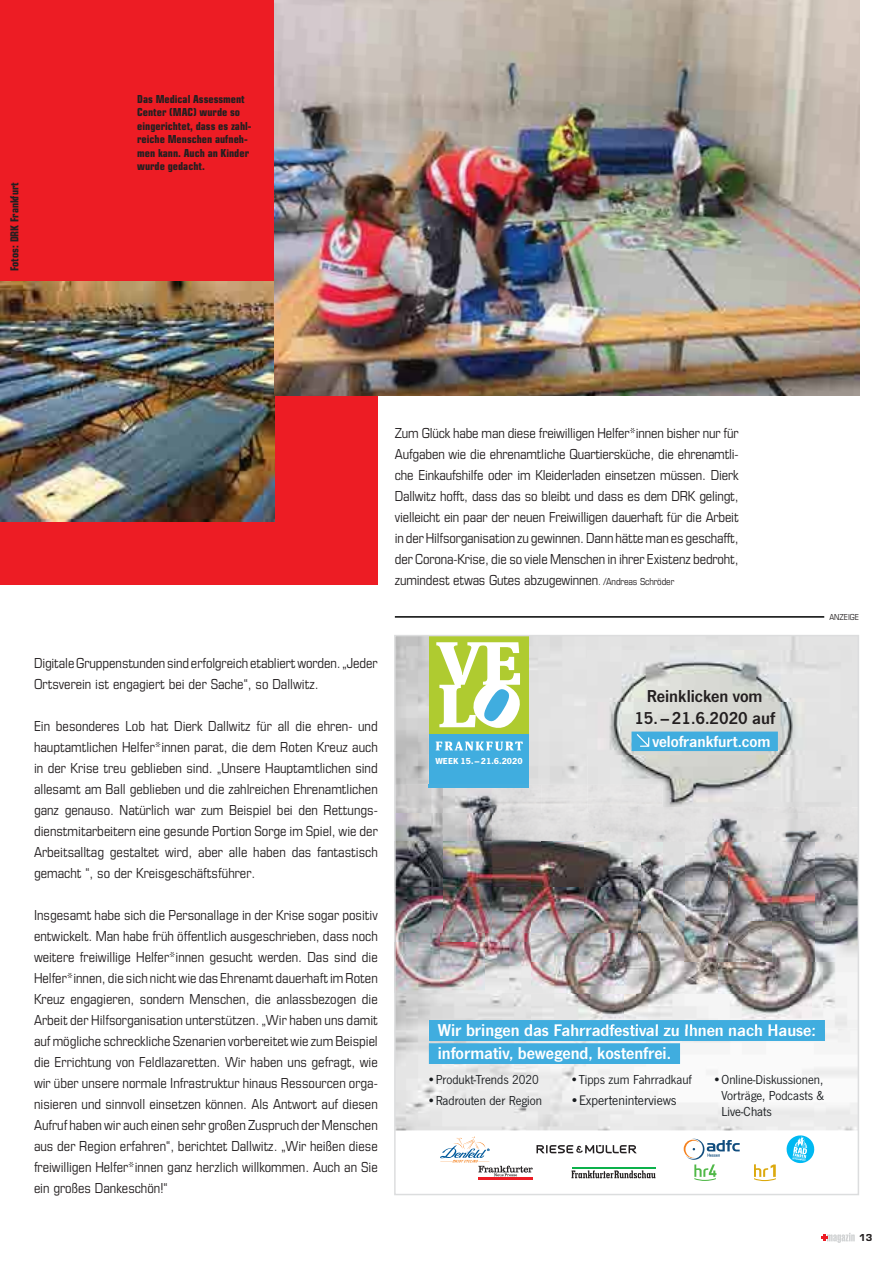
<style>
.page{position:relative;width:893px;height:1263px;background:#fff}
.page>*{position:absolute;margin:0;border:0;box-sizing:border-box;transform-origin:0 0}
.t1{font:18px "News Got Dem";color:#231f20}
.t2{font:17.85px/23.2px "News Got Dem";color:#fff}
.t3{font:16.65px "News Got Dem";color:#fff}
.t4{font:15px/21px "Eurostile OT Cond";color:#231f20;text-align:justify}
.t5{font:14.4px "News Got";color:#191c1f}
.t6{font:13.5px/16.2px "News Got";color:#191c1f;text-align:justify}
.t7{font:800 12px/13.5px "Eurostile OT Cond";color:#231f20}
.t8{font:800 10.5px "Eurostile OT";color:#231f20}
.t9{font:700 9px "News Got";color:#fff}
.t10{font:9px "Eurostile OT Cond";color:#231f20}
.s1{font-size:10.5px}
</style>
<div class="page">
<div style="left:0;top:0;width:378px;height:585px;background:#ed1c24"></div>
<svg style="left:821px;top:1233px;width:33px;height:10px"></svg>
<img style="left:0;top:281px;width:274px;height:241px">
<img style="left:274px;top:0;width:585px;height:396px">
<img style="left:397px;top:638px;width:459px;height:492px">
<hr style="left:478px;top:1178px;width:54px;height:2px;background:#ed1c24">
<svg style="left:786px;top:1135px;width:28px;height:28px"></svg>
<svg style="left:683px;top:1139px;width:56px;height:42px"></svg>
<div style="left:429px;top:1020px;width:395px;height:21px;background:#40addf"></div>
<div style="left:429px;top:1043px;width:251px;height:21px;background:#40addf"></div>
<div style="left:429px;top:636px;width:100px;height:99px;background:#afcb30"></div>
<svg style="left:436px;top:642px;width:84px;height:86px"></svg>
<div style="left:429px;top:735px;width:100px;height:52px;background:#40addf"></div>
<svg style="left:435px;top:742px;width:87px;height:9px"></svg>
<img style="left:397px;top:785px;width:47px;height:147px">
<img style="left:444px;top:787px;width:48px;height:145px">
<img style="left:492px;top:785px;width:95px;height:28px">
<img style="left:492px;top:813px;width:317px;height:29px">
<img style="left:429px;top:785px;width:100px;height:2px">
<img style="left:809px;top:807px;width:47px;height:35px">
<img style="left:397px;top:892px;width:43px;height:100px">
<img style="left:440px;top:932px;width:198px;height:60px">
<img style="left:492px;top:842px;width:39px;height:45px">
<img style="left:492px;top:887px;width:146px;height:45px">
<img style="left:531px;top:992px;width:93px;height:28px">
<img style="left:624px;top:961px;width:187px;height:59px">
<img style="left:811px;top:961px;width:45px;height:67px">
<img style="left:531px;top:1020px;width:293px;height:8px">
<img style="left:548px;top:1024px;width:272px;height:4px">
<img style="left:531px;top:1024px;width:17px;height:4px">
<img style="left:662px;top:842px;width:194px;height:79px">
<img style="left:640px;top:921px;width:216px;height:40px">
<img style="left:640px;top:842px;width:22px;height:90px">
<img style="left:531px;top:842px;width:107px;height:45px">
<img style="left:638px;top:842px;width:2px;height:119px">
<svg style="left:440px;top:1136px;width:215px;height:42px"></svg>
<svg style="left:754px;top:1164px;width:21px;height:17px"></svg>
<img style="left:587px;top:651px;width:264px;height:156px">
<div style="left:587px;top:785px;width:75px;height:28px;background:#e4e3e3"></div>
<img style="left:638px;top:807px;width:213px;height:6px">
<div style="left:631px;top:732px;width:146px;height:19px;background:#40addf"></div>
<svg style="left:636px;top:734px;width:13px;height:13px"></svg>
<div style="left:394px;top:635px;width:465px;height:560px;border:2px solid #dcddde"></div>
<hr style="left:395px;top:616px;width:429px;height:2px;background:#010202">
<p class="t7" style="left:8px;top:271px;width:90px;rotate:-90deg">Fotos: DRK Frankfurt</p>
<p class="t7" style="left:137px;top:93px;width:116px">Das Medical Assessment<br>Center (MAC) wurde so eingerichtet, dass es zahl&shy;reiche Menschen aufneh&shy;men kann. Auch an Kinder wurde gedacht.</p>
<p class="t4" style="left:34px;top:654px;width:345px">Digitale Gruppenstunden sind erfolgreich etabliert worden. „Jeder<br>Ortsverein ist engagiert bei der Sache“, so Dallwitz.</p>
<p class="t4" style="left:34px;top:717px;width:345px">Ein besonderes Lob hat Dierk Dallwitz für all die ehren- und hauptamtlichen Helfer*innen parat, die dem Roten Kreuz auch in der Krise treu geblieben sind. „Unsere Hauptamtlichen sind allesamt am Ball geblieben und die zahlreichen Ehrenamtlichen ganz genauso. Natürlich war zum Beispiel bei den Rettungs&shy;dienstmitarbeitern eine gesunde Portion Sorge im Spiel, wie der Arbeitsalltag gestaltet wird, aber alle haben das fantastisch gemacht “, so der Kreisgeschäftsführer.</p>
<p class="t4" style="left:34px;top:906px;width:345px">Insgesamt habe sich die Personallage in der Krise sogar positiv entwickelt. Man habe früh öffentlich ausgeschrieben, dass noch weitere freiwillige Helfer*innen gesucht werden. Das sind die Helfer*innen, die sich nicht wie das Ehrenamt dauerhaft im Roten Kreuz engagieren, sondern Menschen, die anlassbezogen die Arbeit der Hilfsorganisation unterstützen. „Wir haben uns damit auf mögliche schreckliche Szenarien vorbereitet wie zum Beispiel die Errichtung von Feldlazaretten. Wir haben uns gefragt, wie wir über unsere normale Infrastruktur hinaus Ressourcen orga&shy;nisieren und sinnvoll einsetzen können. Als Antwort auf diesen Aufruf haben wir auch einen sehr großen Zuspruch der Menschen aus der Region erfahren“, berichtet Dallwitz. „Wir heißen diese freiwilligen Helfer*innen ganz herzlich willkommen. Auch an Sie ein großes Dankeschön!“</p>
<p class="t4" style="left:395px;top:423px;width:345px">Zum Glück habe man diese freiwilligen Helfer*innen bisher nur für Aufgaben wie die ehrenamtliche Quartiersküche, die ehrenamtli&shy;che Einkaufshilfe oder im Kleiderladen einsetzen müssen. Dierk Dallwitz hofft, dass das so bleibt und dass es dem DRK gelingt, vielleicht ein paar der neuen Freiwilligen dauerhaft für die Arbeit in der Hilfsorganisation zu gewinnen. Dann hätte man es geschafft, der Corona-Krise, die so viele Menschen in ihrer Existenz bedroht, zumindest etwas Gutes abzugewinnen<span class="s1">. /Andreas Schröder</span></p>
<p class="t9" style="left:435px;top:755px;width:89px">WEEK 15. – 21.6.2020</p>
<p class="t1" style="left:646px;top:689px;width:117px">Reinklicken vom</p>
<p class="t1" style="left:634px;top:710px;width:142px">15. – 21.6.2020 auf</p>
<p class="t3" style="left:652px;top:735px;width:119px">velofrankfurt.com</p>
<p class="t10" style="left:829px;top:614px;width:31px">ANZEIGE</p>
<p class="t2" style="left:438px;top:1020px;width:379px">Wir bringen das Fahrradfestival zu Ihnen nach Hause: informativ, bewegend, kostenfrei.</p>
<p class="t6" style="left:427px;top:1072px;width:113px">•Produkt-Trends 2020</p>
<p class="t6" style="left:427px;top:1093px;width:117px">•Radrouten der Region</p>
<p class="t6" style="left:569px;top:1072px;width:124px">•Tipps zum Fahrradkauf</p>
<p class="t5" style="left:569px;top:1095px;width:108px">•Experteninterviews</p>
<p class="t6" style="left:721px;top:1072px;width:104px;text-indent:-9px">• Online-Diskussionen, Vorträge, Podcasts &amp; Live-Chats</p>
<p class="t8" style="left:859px;top:1234px;width:15px">13</p>
</div>
